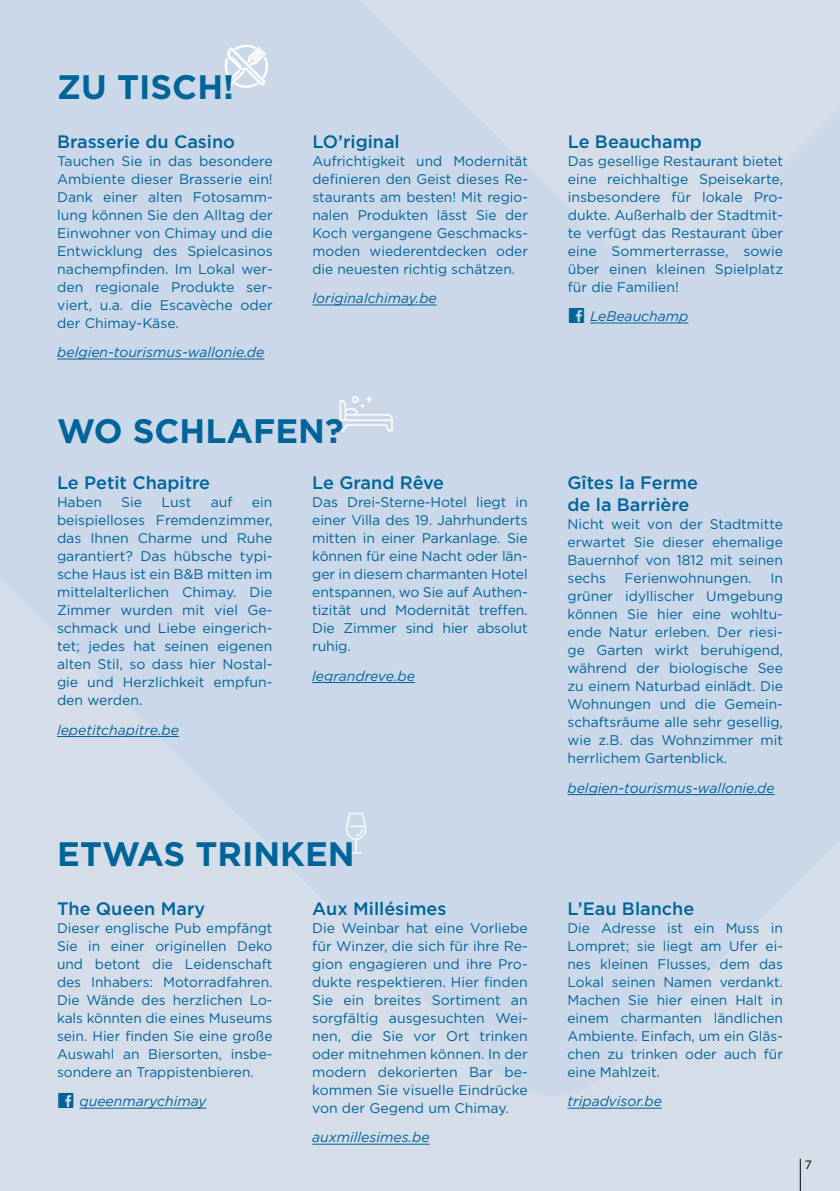
<style>
.page{position:relative;width:840px;height:1191px;background:#fff}
.page>*{position:absolute;margin:0;border:0;box-sizing:border-box;transform-origin:0 0}
.t1{font:700 34px "Gotham";color:#006499}
.t2{font:500 18px/22px "Gotham";color:#006499}
.t3{font:14px/18px "Gotham";color:#006499;text-align:justify}
.t4{font:italic 14px "Gotham";color:#006499}
.t5{font:12px "Gotham";color:#000}
.s1{font-family:"Social Iconby BRIANQC";font-style:normal;font-size:20px}
</style>
<div class="page">
<div style="left:0;top:0;width:839px;height:1191px;background:#cbd8e9"></div>
<hr style="left:57px;top:359px;width:207px;height:1px;background:#006499">
<hr style="left:312px;top:305px;width:124px;height:1px;background:#006499">
<hr style="left:590px;top:323px;width:98px;height:1px;background:#006499">
<svg style="left:225px;top:45px;width:43px;height:43px"></svg>
<hr style="left:57px;top:736px;width:122px;height:1px;background:#006499">
<hr style="left:312px;top:682px;width:103px;height:1px;background:#006499">
<hr style="left:567px;top:794px;width:207px;height:1px;background:#006499">
<svg style="left:339px;top:396px;width:53px;height:35px"></svg>
<hr style="left:79px;top:1107px;width:127px;height:1px;background:#006499">
<hr style="left:312px;top:1143px;width:117px;height:1px;background:#006499">
<hr style="left:567px;top:1107px;width:94px;height:1px;background:#006499">
<svg style="left:346px;top:812px;width:21px;height:42px"></svg>
<hr style="left:799px;top:1158px;width:1px;height:33px;background:#000">
<h1 class="t1" style="left:57px;top:64px;width:178px">ZU TISCH!</h1>
<p class="t2" style="left:57px;top:130px;width:179px">Brasserie du Casino</p>
<p class="t3" style="left:57px;top:151px;width:217px">Tauchen Sie in das besondere Ambiente dieser Brasserie ein!<br>Dank einer alten Fotosamm&shy;lung können Sie den Alltag der Einwohner von Chimay und die Entwicklung des Spielcasinos nachempfinden. Im Lokal wer&shy;den regionale Produkte ser&shy;viert, u.a. die Escavèche oder der Chimay-Käse.</p>
<p class="t4" style="left:57px;top:343px;width:208px">belgien-tourismus-wallonie.de</p>
<p class="t2" style="left:312px;top:130px;width:89px">LO’riginal</p>
<p class="t3" style="left:312px;top:151px;width:217px">Aufrichtigkeit und Modernität definieren den Geist dieses Re&shy;staurants am besten! Mit regio&shy;nalen Produkten lässt Sie der Koch vergangene Geschmacks&shy;moden wiederentdecken oder die neuesten richtig schätzen.</p>
<p class="t4" style="left:312px;top:289px;width:126px">loriginalchimay.be</p>
<h1 class="t1" style="left:57px;top:408px;width:288px">WO SCHLAFEN?</h1>
<p class="t2" style="left:57px;top:471px;width:154px">Le Petit Chapitre</p>
<p class="t3" style="left:57px;top:493px;width:46px">Haben</p>
<p class="t3" style="left:121px;top:493px;width:22px">Sie</p>
<p class="t3" style="left:161px;top:493px;width:31px">Lust</p>
<p class="t3" style="left:210px;top:493px;width:23px">auf</p>
<p class="t3" style="left:57px;top:493px;width:217px;text-indent:195px">ein beispielloses Fremdenzimmer, das Ihnen Charme und Ruhe garantiert? Das hübsche typi&shy;sche Haus ist ein B&amp;B mitten im mittelalterlichen Chimay. Die Zimmer wurden mit viel Ge&shy;schmack und Liebe eingerich&shy;tet; jedes hat seinen eigenen alten Stil, so dass hier Nostal&shy;gie und Herzlichkeit empfun&shy;den werden.</p>
<p class="t4" style="left:57px;top:721px;width:123px">lepetitchapitre.be</p>
<p class="t2" style="left:312px;top:471px;width:133px">Le Grand Rêve</p>
<p class="t3" style="left:312px;top:493px;width:217px">Das Drei-Sterne-Hotel liegt in einer Villa des 19. Jahrhunderts mitten in einer Parkanlage. Sie können für eine Nacht oder län&shy;ger in diesem charmanten Hotel entspannen, wo Sie auf Authen&shy;tizität und Modernität treffen.<br>Die Zimmer sind hier absolut ruhig.</p>
<p class="t4" style="left:312px;top:667px;width:104px">legrandreve.be</p>
<h1 class="t1" style="left:57px;top:831px;width:299px">ETWAS TRINKEN</h1>
<p class="t2" style="left:57px;top:897px;width:150px">The Queen Mary</p>
<p class="t3" style="left:57px;top:918px;width:217px">Dieser englische Pub empfängt Sie in einer originellen Deko und betont die Leidenschaft des Inhabers: Motorradfahren.<br>Die Wände des herzlichen Lo&shy;kals könnten die eines Museums sein. Hier finden Sie eine große Auswahl an Biersorten, insbe&shy;sondere an Trappistenbieren.</p>
<p class="t4" style="left:57px;top:1092px;width:151px"><span class="s1">w</span> queenmarychimay</p>
<p class="t2" style="left:312px;top:897px;width:136px">Aux Millésimes</p>
<p class="t3" style="left:312px;top:918px;width:217px">Die Weinbar hat eine Vorliebe für Winzer, die sich für ihre Re&shy;gion engagieren und ihre Pro&shy;dukte respektieren. Hier finden Sie ein breites Sortiment an sorgfältig ausgesuchten Wei&shy;nen, die Sie vor Ort trinken oder mitnehmen können. In der modern dekorierten Bar be&shy;kommen Sie visuelle Eindrücke von der Gegend um Chimay.</p>
<p class="t4" style="left:312px;top:1128px;width:119px">auxmillesimes.be</p>
<p class="t2" style="left:567px;top:130px;width:135px">Le Beauchamp</p>
<p class="t3" style="left:567px;top:151px;width:217px">Das gesellige Restaurant bietet eine reichhaltige Speisekarte, insbesondere für lokale Pro&shy;dukte. Außerhalb der Stadtmit&shy;te verfügt das Restaurant über eine Sommerterrasse, sowie über einen kleinen Spielplatz für die Familien!</p>
<p class="t4" style="left:567px;top:307px;width:122px"><span class="s1">w</span> LeBeauchamp</p>
<p class="t2" style="left:567px;top:471px;width:132px">Gîtes la Ferme de la Barrière</p>
<p class="t3" style="left:567px;top:515px;width:217px">Nicht weit von der Stadtmitte erwartet Sie dieser ehemalige Bauernhof von 1812 mit seinen sechs</p>
<p class="t3" style="left:624px;top:569px;width:128px">Ferienwohnungen.</p>
<p class="t3" style="left:567px;top:569px;width:217px;text-indent:203px">In grüner idyllischer Umgebung können Sie hier eine wohltu&shy;ende Natur erleben. Der riesi&shy;ge Garten wirkt beruhigend, während der biologische See zu einem Naturbad einlädt. Die Wohnungen und die Gemein&shy;schaftsräume alle sehr gesellig, wie z.B. das Wohnzimmer mit herrlichem Gartenblick.</p>
<p class="t4" style="left:567px;top:778px;width:208px">belgien-tourismus-wallonie.de</p>
<p class="t2" style="left:567px;top:897px;width:128px">L’Eau Blanche</p>
<p class="t3" style="left:567px;top:918px;width:217px">Die Adresse ist ein Muss in Lompret; sie liegt am Ufer ei&shy;nes kleinen Flusses, dem das Lokal seinen Namen verdankt.<br>Machen Sie hier einen Halt in einem charmanten ländlichen Ambiente. Einfach, um ein Gläs&shy;chen zu trinken oder auch für eine Mahlzeit.</p>
<p class="t4" style="left:567px;top:1092px;width:96px">tripadvisor.be</p>
<p class="t5" style="left:804px;top:1156px;width:9px">7</p>
</div>
